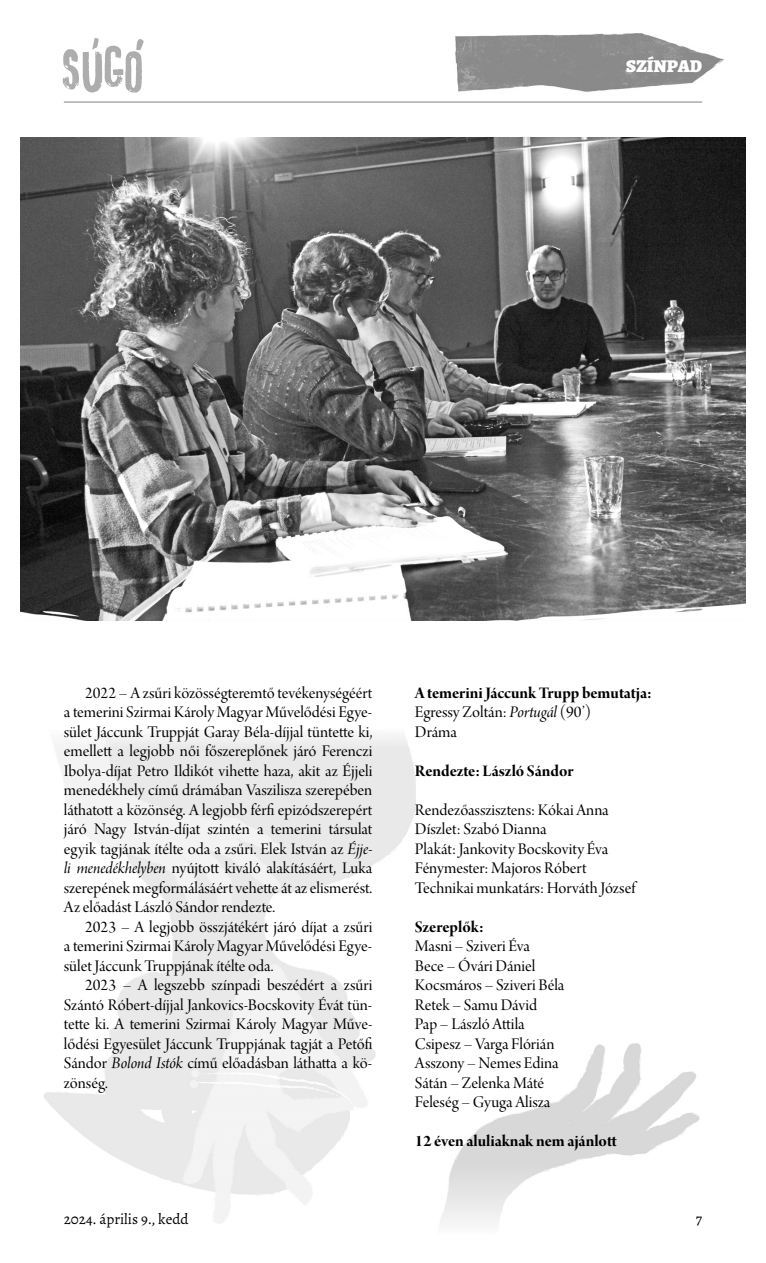
<style>
.page{position:relative;width:766px;height:1263px;background:#fff}
.page>*{position:absolute;margin:0;border:0;box-sizing:border-box;transform-origin:0 0}
.t1{font:900 18px "Alegreya";color:#fff}
.t2{font:17.25px/19.5px "Arno Pro Display";color:#000;text-align:justify}
.t3{font:17.25px "Arno Pro Bold Display";color:#000}
.t4{font:15px "Alegreya";color:#000}
.s1{font-family:"Arno Pro Italic Display"}
</style>
<div class="page">
<svg style="left:63px;top:38px;width:81px;height:55px"></svg>
<img style="left:455px;top:33px;width:269px;height:59px">
<hr style="left:64px;top:102px;width:638px;height:1px;background:#808080">
<img style="left:21px;top:137px;width:724px;height:458px">
<img style="left:20px;top:595px;width:726px;height:26px">
<img style="left:443px;top:1052px;width:151px;height:161px">
<img style="left:594px;top:1043px;width:105px;height:114px">
<p class="t1" style="left:626px;top:59px;width:77px">SZÍNPAD</p>
<p class="t2" style="left:64px;top:684px;width:310px;text-indent:21px">2022 – A zsűri közösségteremtő tevékenységéért a temerini Szirmai Károly Magyar Művelődési Egye&shy;sület Jáccunk Truppját Garay Béla-díjjal tüntette ki, emellett a legjobb női főszereplőnek járó Ferenczi Ibolya-díjat Petro Ildikót vihette haza, akit az Éjjeli menedékhely című drámában Vaszilisza szerepében láthatott a közönség. A legjobb férfi epizódszerepért járó Nagy István-díjat szintén a temerini társulat egyik tagjának ítélte oda a zsűri. Elek István az <span class="s1">Éjje&shy;li menedékhelyben</span> nyújtott kiváló alakításáért, Luka szerepének megformálásáért vehette át az elismerést.<br>Az előadást László Sándor rendezte.</p>
<p class="t2" style="left:64px;top:918px;width:310px;text-indent:21px">2023 – A legjobb összjátékért járó díjat a zsűri a temerini Szirmai Károly Magyar Művelődési Egye&shy;sület Jáccunk Truppjának ítélte oda.</p>
<p class="t2" style="left:64px;top:977px;width:310px;text-indent:21px">2023 – A legszebb színpadi beszédért a zsűri Szántó Róbert-díjjal Jankovics-Bocskovity Évát tün&shy;tette ki. A temerini Szirmai Károly Magyar Műve&shy;lődési Egyesület Jáccunk Truppjának tagját a Petőfi Sándor <span class="s1">Bolond Istók</span> című előadásban láthatta a kö&shy;zönség.</p>
<p class="t3" style="left:415px;top:686px;width:238px">A temerini Jáccunk Trupp bemutatja:</p>
<p class="t2" style="left:415px;top:704px;width:178px">Egressy Zoltán: <span class="s1">Portugál</span> (90’)<br>Dráma</p>
<p class="t3" style="left:415px;top:764px;width:160px">Rendezte: László Sándor</p>
<p class="t2" style="left:415px;top:801px;width:222px;text-align:left">Rendezőasszisztens: Kókai Anna<br>Díszlet: Szabó Dianna<br>Plakát: Jankovity Bocskovity Éva<br>Fénymester: Majoros Róbert<br>Technikai munkatárs: Horváth József</p>
<p class="t3" style="left:415px;top:920px;width:70px">Szereplők:</p>
<p class="t2" style="left:415px;top:938px;width:151px;text-align:left">Masni – Sziveri Éva<br>Bece – Óvári Dániel<br>Kocsmáros – Sziveri Béla<br>Retek – Samu Dávid<br>Pap – László Attila<br>Csipesz – Varga Flórián<br>Asszony – Nemes Edina<br>Sátán – Zelenka Máté<br>Feleség – Gyuga Alisza</p>
<p class="t3" style="left:415px;top:1134px;width:203px">12 éven aluliaknak nem ajánlott</p>
<p class="t4" style="left:64px;top:1212px;width:126px">2024. április 9., kedd</p>
<p class="t4" style="left:695px;top:1212px;width:8px">7</p>
</div>
